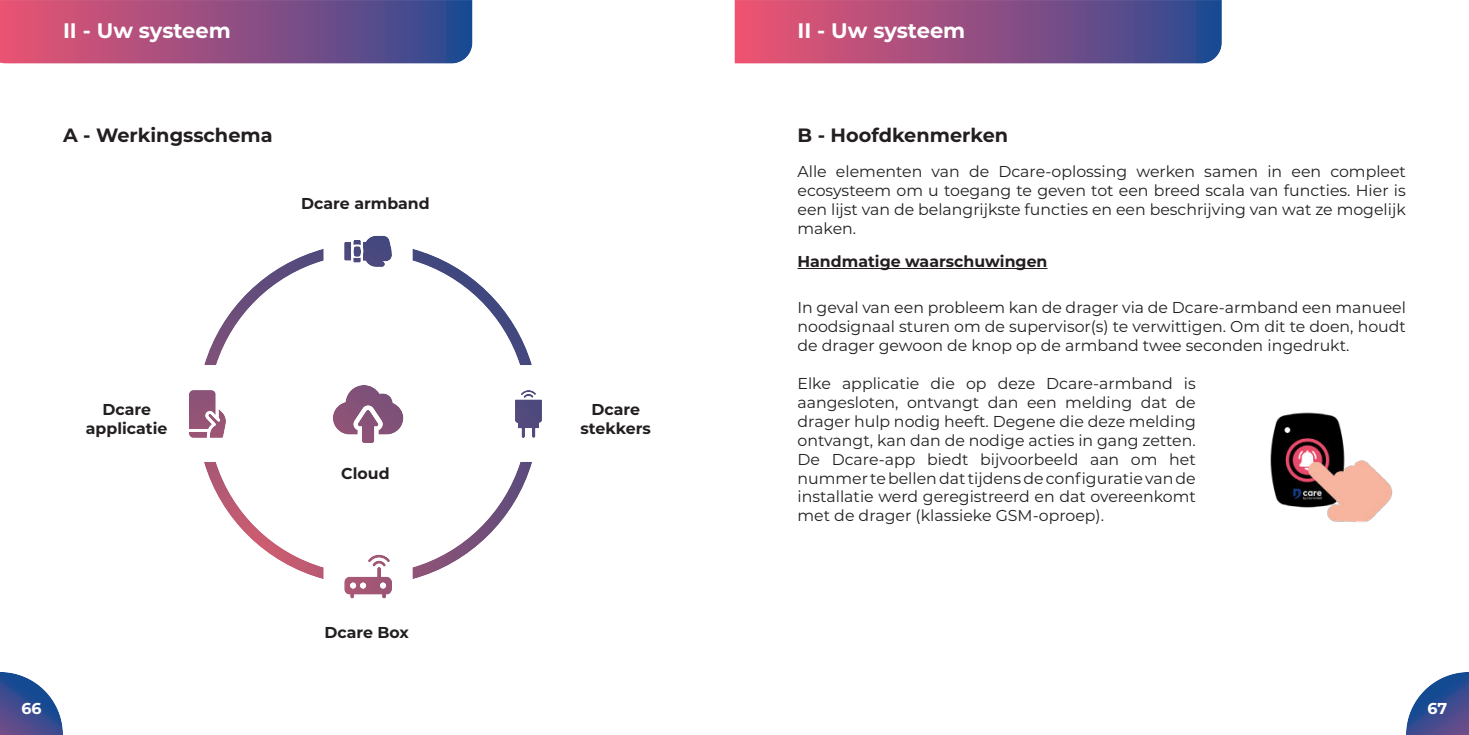
<style>
.page{position:relative;width:1469px;height:735px;background:#fff}
.page>*{position:absolute;margin:0;border:0;box-sizing:border-box;transform-origin:0 0}
.t1{font:700 21px "Montserrat";color:#fff}
.t2{font:700 19.25px "Montserrat";color:#231f20}
.t3{font:15.75px/18.9px "Montserrat";color:#231f20;text-align:justify}
.t4{font:700 15.75px/18.9px "Montserrat";color:#231f20;text-align:center}
.t5{font:700 15.75px "Montserrat";color:#fff}
</style>
<div class="page">
<svg style="left:0;top:672px;width:63px;height:62px"></svg>
<svg style="left:1406px;top:672px;width:62px;height:62px"></svg>
<svg style="left:734px;top:0;width:487px;height:63px;background:#8f4f82"></svg>
<svg style="left:0;top:0;width:472px;height:63px;background:#8c4f83"></svg>
<hr style="left:797px;top:268px;width:250px;height:1px;background:#231f20">
<img style="left:1270px;top:412px;width:122px;height:111px">
<svg style="left:344px;top:235px;width:48px;height:32px"></svg>
<svg style="left:189px;top:390px;width:37px;height:47px"></svg>
<svg style="left:515px;top:390px;width:27px;height:48px"></svg>
<svg style="left:344px;top:554px;width:48px;height:44px"></svg>
<svg style="left:412px;top:249px;width:120px;height:116px"></svg>
<svg style="left:204px;top:462px;width:120px;height:117px"></svg>
<svg style="left:412px;top:462px;width:120px;height:117px"></svg>
<svg style="left:204px;top:249px;width:120px;height:116px"></svg>
<svg style="left:333px;top:385px;width:70px;height:57px"></svg>
<h1 class="t1" style="left:63px;top:20px;width:169px">II - Uw systeem</h1>
<h1 class="t1" style="left:797px;top:20px;width:169px">II - Uw systeem</h1>
<p class="t2" style="left:63px;top:125px;width:211px">A - Werkingsschema</p>
<p class="t2" style="left:797px;top:125px;width:212px">B - Hoofdkenmerken</p>
<p class="t4" style="left:86px;top:400px;width:83px">Dcare applicatie</p>
<p class="t4" style="left:301px;top:194px;width:130px">Dcare armband</p>
<p class="t4" style="left:341px;top:463px;width:50px">Cloud</p>
<p class="t4" style="left:324px;top:622px;width:86px">Dcare Box</p>
<p class="t4" style="left:580px;top:400px;width:72px">Dcare stekkers</p>
<p class="t3" style="left:797px;top:162px;width:610px">Alle elementen van de Dcare-oplossing werken samen in een compleet ecosysteem om u toegang te geven tot een breed scala van functies. Hier is een lijst van de belangrijkste functies en een beschrijving van wat ze mogelijk maken.</p>
<p class="t4" style="left:797px;top:252px;width:251px">Handmatige waarschuwingen</p>
<p class="t3" style="left:797px;top:298px;width:610px">In geval van een probleem kan de drager via de Dcare-armband een manueel noodsignaal sturen om de supervisor(s) te verwittigen. Om dit te doen, houdt de drager gewoon de knop op de armband twee seconden ingedrukt.</p>
<p class="t3" style="left:797px;top:374px;width:400px">Elke applicatie die op deze Dcare-armband is aangesloten, ontvangt dan een melding dat de drager hulp nodig heeft. Degene die deze melding ontvangt, kan dan de nodige acties in gang zetten.<br>De Dcare-app biedt bijvoorbeeld aan om het nummer te bellen dat tijdens de configuratie van de installatie werd geregistreerd en dat overeenkomt met de drager (klassieke GSM-oproep).</p>
<p class="t5" style="left:21px;top:699px;width:22px">66</p>
<p class="t5" style="left:1427px;top:699px;width:21px">67</p>
</div>
